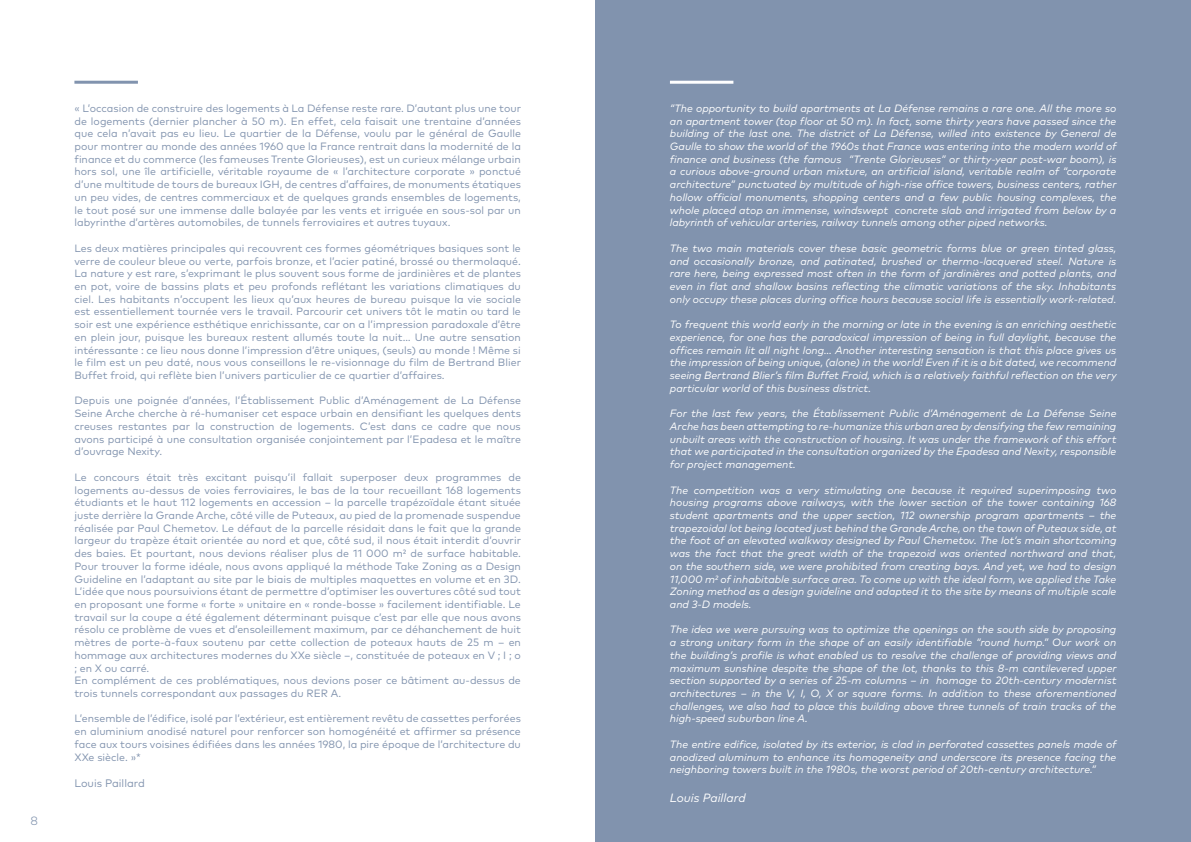
<style>
.page{position:relative;width:1191px;height:842px;background:#fff}
.page>*{position:absolute;margin:0;border:0;box-sizing:border-box;transform-origin:0 0}
.t1{font:italic 12px "Mark Pro";color:#fff}
.t2{font:300 12px "Mark Pro";color:#8193ae}
.t3{font:10.9px "Mark Pro";color:#8193ae}
.t4{font:10.6px/12.7px "Mark Pro";color:#8193ae;text-align:justify}
.t5{font:italic 10.6px/12.7px "Mark Pro";color:#fff;text-align:justify}
</style>
<div class="page">
<div style="left:595px;top:0;width:596px;height:842px;background:#8193ae"></div>
<hr style="left:74px;top:81px;width:64px;height:3px;background:#8193ae">
<hr style="left:670px;top:81px;width:63px;height:3px;background:#fff">
<p class="t2" style="left:31px;top:811px;width:9px">8</p>
<p class="t4" style="left:74px;top:101px;width:448px">« L’occasion de construire des logements à La Défense reste rare. D’autant plus une tour de logements (dernier plancher à 50 m). En effet, cela faisait une trentaine d’années que cela n’avait pas eu lieu. Le quartier de la Défense, voulu par le général de Gaulle pour montrer au monde des années 1960 que la France rentrait dans la modernité de la finance et du commerce (les fameuses Trente Glorieuses), est un curieux mélange urbain hors sol, une île artificielle, véritable royaume de « l’architecture corporate » ponctué d’une multitude de tours de bureaux IGH, de centres d’affaires, de monuments étatiques un peu vides, de centres commerciaux et de quelques grands ensembles de logements, le tout posé sur une immense dalle balayée par les vents et irriguée en sous-sol par un labyrinthe d’artères automobiles, de tunnels ferroviaires et autres tuyaux.</p>
<p class="t4" style="left:74px;top:241px;width:448px">Les deux matières principales qui recouvrent ces formes géométriques basiques sont le verre de couleur bleue ou verte, parfois bronze, et l’acier patiné, brossé ou thermolaqué.<br>La nature y est rare, s’exprimant le plus souvent sous forme de jardinières et de plantes en pot, voire de bassins plats et peu profonds reflétant les variations climatiques du ciel. Les habitants n’occupent les lieux qu’aux heures de bureau puisque la vie sociale est essentiellement tournée vers le travail. Parcourir cet univers tôt le matin ou tard le soir est une expérience esthétique enrichissante, car on a l’impression paradoxale d’être en plein jour, puisque les bureaux restent allumés toute la nuit… Une autre sensation intéressante : ce lieu nous donne l’impression d’être uniques, (seuls) au monde ! Même si le film est un peu daté, nous vous conseillons le re-visionnage du film de Bertrand Blier Buffet froid, qui reflète bien l’univers particulier de ce quartier d’affaires.</p>
<p class="t4" style="left:74px;top:393px;width:448px">Depuis une poignée d’années, l’Établissement Public d’Aménagement de La Défense Seine Arche cherche à ré-humaniser cet espace urbain en densifiant les quelques dents creuses restantes par la construction de logements. C’est dans ce cadre que nous avons participé à une consultation organisée conjointement par l’Epadesa et le maître d’ouvrage Nexity.</p>
<p class="t4" style="left:74px;top:470px;width:448px;text-align:left">Le concours était très excitant puisqu’il fallait superposer deux programmes de logements au-dessus de voies ferroviaires, le bas de la tour recueillant 168 logements étudiants et le haut 112 logements en accession – la parcelle trapézoïdale étant située juste derrière la Grande Arche, côté ville de Puteaux, au pied de la promenade suspendue réalisée par Paul Chemetov. Le défaut de la parcelle résidait dans le fait que la grande largeur du trapèze était orientée au nord et que, côté sud, il nous était interdit d’ouvrir des baies. Et pourtant, nous devions réaliser plus de 11 000 m² de surface habitable.<br>Pour trouver la forme idéale, nous avons appliqué la méthode Take Zoning as a Design Guideline en l’adaptant au site par le biais de multiples maquettes en volume et en 3D.<br>L’idée que nous poursuivions étant de permettre d’optimiser les ouvertures côté sud tout en proposant une forme « forte » unitaire en « ronde-bosse » facilement identifiable. Le travail sur la coupe a été également déterminant puisque c’est par elle que nous avons résolu ce problème de vues et d’ensoleillement maximum, par ce déhanchement de huit mètres de porte-à-faux soutenu par cette collection de poteaux hauts de 25 m – en hommage aux architectures modernes du XXe siècle –, constituée de poteaux en V ; I ; o ; en X ou carré.<br>En complément de ces problématiques, nous devions poser ce bâtiment au-dessus de trois tunnels correspondant aux passages du RER A.</p>
<p class="t4" style="left:74px;top:711px;width:448px">L’ensemble de l’édifice, isolé par l’extérieur, est entièrement revêtu de cassettes perforées en aluminium anodisé naturel pour renforcer son homogénéité et affirmer sa présence face aux tours voisines édifiées dans les années 1980, la pire époque de l’architecture du XXe siècle. »*</p>
<p class="t3" style="left:74px;top:775px;width:72px">Louis Paillard</p>
<p class="t5" style="left:670px;top:101px;width:448px">“The opportunity to build apartments at La Défense remains a rare one. All the more so an apartment tower (top floor at 50 m). In fact, some thirty years have passed since the building of the last one. The district of La Défense, willed into existence by General de Gaulle to show the world of the 1960s that France was entering into the modern world of finance and business (the famous “Trente Glorieuses” or thirty-year post-war boom), is a curious above-ground urban mixture, an artificial island, veritable realm of “corporate architecture” punctuated by multitude of high-rise office towers, business centers, rather hollow official monuments, shopping centers and a few public housing complexes, the whole placed atop an immense, windswept concrete slab and irrigated from below by a labyrinth of vehicular arteries, railway tunnels among other piped networks.</p>
<p class="t5" style="left:670px;top:241px;width:448px">The two main materials cover these basic geometric forms blue or green tinted glass, and occasionally bronze, and patinated, brushed or thermo-lacquered steel. Nature is rare here, being expressed most often in the form of jardinières and potted plants, and even in flat and shallow basins reflecting the climatic variations of the sky. Inhabitants only occupy these places during office hours because social life is essentially work-related.</p>
<p class="t5" style="left:670px;top:317px;width:448px">To frequent this world early in the morning or late in the evening is an enriching aesthetic experience, for one has the paradoxical impression of being in full daylight, because the offices remain lit all night long… Another interesting sensation is that this place gives us the impression of being unique, (alone) in the world! Even if it is a bit dated, we recommend seeing Bertrand Blier’s film Buffet Froid, which is a relatively faithful reflection on the very particular world of this business district.</p>
<p class="t5" style="left:670px;top:406px;width:448px">For the last few years, the Établissement Public d’Aménagement de La Défense Seine Arche has been attempting to re-humanize this urban area by densifying the few remaining unbuilt areas with the construction of housing. It was under the framework of this effort that we participated in the consultation organized by the Epadesa and Nexity, responsible for project management.</p>
<p class="t5" style="left:670px;top:482px;width:448px">The competition was a very stimulating one because it required superimposing two housing programs above railways, with the lower section of the tower containing 168 student apartments and the upper section, 112 ownership program apartments – the trapezoidal lot being located just behind the Grande Arche, on the town of Puteaux side, at the foot of an elevated walkway designed by Paul Chemetov. The lot’s main shortcoming was the fact that the great width of the trapezoid was oriented northward and that, on the southern side, we were prohibited from creating bays. And yet, we had to design 11,000 m² of inhabitable surface area. To come up with the ideal form, we applied the Take Zoning method as a design guideline and adapted it to the site by means of multiple scale and 3-D models.</p>
<p class="t5" style="left:670px;top:622px;width:448px">The idea we were pursuing was to optimize the openings on the south side by proposing a strong unitary form in the shape of an easily identifiable “round hump.” Our work on the building’s profile is what enabled us to resolve the challenge of providing views and maximum sunshine despite the shape of the lot, thanks to this 8-m cantilevered upper section supported by a series of 25-m columns – in homage to 20th-century modernist architectures – in the V, I, O, X or square forms. In addition to these aforementioned challenges, we also had to place this building above three tunnels of train tracks of the high-speed suburban line A.</p>
<p class="t5" style="left:670px;top:737px;width:448px">The entire edifice, isolated by its exterior, is clad in perforated cassettes panels made of anodized aluminum to enhance its homogeneity and underscore its presence facing the neighboring towers built in the 1980s, the worst period of 20th-century architecture.”</p>
<p class="t1" style="left:670px;top:789px;width:77px">Louis Paillard</p>
</div>
